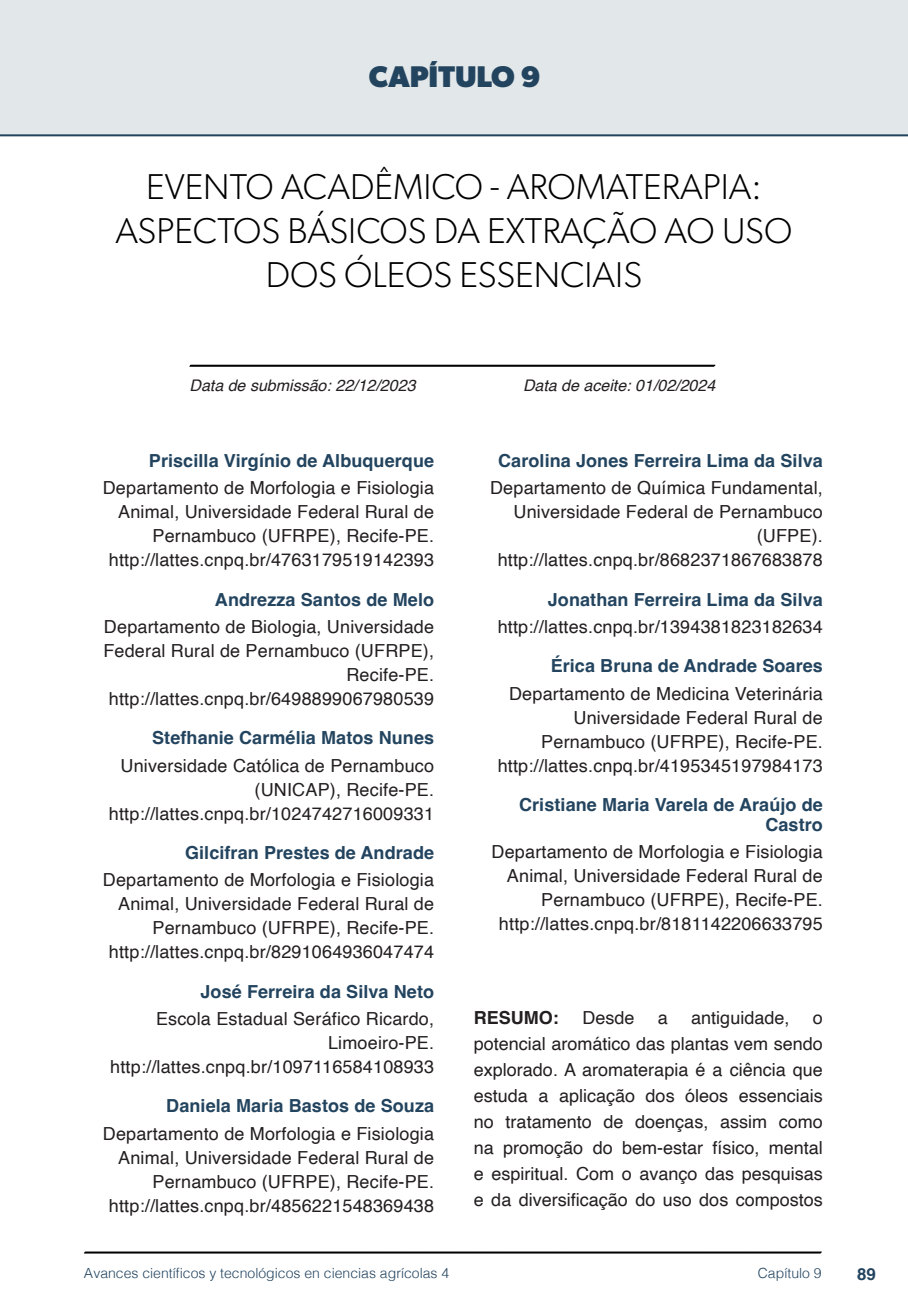
<style>
.page{position:relative;width:908px;height:1304px;background:#fff}
.page>*{position:absolute;margin:0;border:0;box-sizing:border-box;transform-origin:0 0}
.t1{font:300 36px/44px "Gibson";color:#000;text-align:center}
.t2{font:700 30px "Gibson";color:#23445f}
.t3{font:18px/24px "Helvetica";letter-spacing:.01em;color:#231f20;text-align:right}
.t4{font:700 18px/20px "Helvetica";letter-spacing:.005em;color:#23445f;text-align:right}
.t5{font:700 18px "Helvetica";color:#231f20}
.t6{font:700 16.8px "Helvetica";color:#23445f}
.t7{font:italic 16px "Helvetica";color:#231f20}
.t8{font:300 14px "Helvetica";color:#23445f}
</style>
<div class="page">
<svg style="left:84px;top:1251px;width:737px;height:3px;background:#515151"></svg>
<svg style="left:189px;top:364px;width:526px;height:3px;background:#4f4f4f"></svg>
<div style="left:0;top:0;width:907px;height:136px;background:#e2e7e9"></div>
<div style="left:44px;top:72px;width:68px;height:61px;background:#e2e7e9"></div>
<h2 class="t2" style="left:369px;top:58px;width:173px">CAPÍTULO 9</h2>
<h1 class="t1" style="left:115px;top:164px;width:678px">EVENTO ACADÊMICO - AROMATERAPIA:<br>ASPECTOS BÁSICOS DA EXTRAÇÃO AO USO<br>DOS ÓLEOS ESSENCIAIS</h1>
<p class="t7" style="left:189px;top:373px;width:227px">Data de submissão: 22/12/2023</p>
<p class="t7" style="left:523px;top:373px;width:194px">Data de aceite: 01/02/2024</p>
<p class="t4" style="left:149px;top:453px;width:286px">Priscilla Virgínio de Albuquerque</p>
<p class="t3" style="left:103px;top:477px;width:333px">Departamento de Morfologia e Fisiologia Animal, Universidade Federal Rural de Pernambuco (UFRPE), Recife-PE. http://lattes.cnpq.br/4763179519142393</p>
<p class="t4" style="left:215px;top:591px;width:221px">Andrezza Santos de Melo</p>
<p class="t3" style="left:103px;top:615px;width:332px">Departamento de Biologia, Universidade Federal Rural de Pernambuco (UFRPE), Recife-PE. http://lattes.cnpq.br/6498899067980539</p>
<p class="t4" style="left:152px;top:730px;width:283px">Stefhanie Carmélia Matos Nunes</p>
<p class="t3" style="left:109px;top:754px;width:326px">Universidade Católica de Pernambuco (UNICAP), Recife-PE. http://lattes.cnpq.br/1024742716009331</p>
<p class="t4" style="left:185px;top:845px;width:250px">Gilcifran Prestes de Andrade</p>
<p class="t3" style="left:103px;top:869px;width:333px">Departamento de Morfologia e Fisiologia Animal, Universidade Federal Rural de Pernambuco (UFRPE), Recife-PE. http://lattes.cnpq.br/8291064936047474</p>
<p class="t4" style="left:200px;top:983px;width:235px">José Ferreira da Silva Neto</p>
<p class="t3" style="left:110px;top:1007px;width:325px">Escola Estadual Seráfico Ricardo,<br>Limoeiro-PE. http://lattes.cnpq.br/1097116584108933</p>
<p class="t4" style="left:166px;top:1098px;width:269px">Daniela Maria Bastos de Souza</p>
<p class="t3" style="left:103px;top:1122px;width:333px">Departamento de Morfologia e Fisiologia Animal, Universidade Federal Rural de Pernambuco (UFRPE), Recife-PE. http://lattes.cnpq.br/4856221548369438</p>
<p class="t4" style="left:498px;top:453px;width:326px">Carolina Jones Ferreira Lima da Silva</p>
<p class="t3" style="left:490px;top:476px;width:334px">Departamento de Química Fundamental,<br>Universidade Federal de Pernambuco (UFPE). http://lattes.cnpq.br/8682371867683878</p>
<p class="t4" style="left:547px;top:591px;width:276px">Jonathan Ferreira Lima da Silva</p>
<p class="t3" style="left:497px;top:615px;width:326px">http://lattes.cnpq.br/1394381823182634</p>
<p class="t4" style="left:550px;top:658px;width:273px">Érica Bruna de Andrade Soares</p>
<p class="t3" style="left:497px;top:682px;width:326px">Departamento de Medicina Veterinária Universidade Federal Rural de Pernambuco (UFRPE), Recife-PE. http://lattes.cnpq.br/4195345197984173</p>
<p class="t4" style="left:519px;top:797px;width:305px">Cristiane Maria Varela de Araújo de<br>Castro</p>
<p class="t3" style="left:491px;top:840px;width:333px">Departamento de Morfologia e Fisiologia Animal, Universidade Federal Rural de Pernambuco (UFRPE), Recife-PE. http://lattes.cnpq.br/8181142206633795</p>
<p class="t5" style="left:473px;top:1007px;width:86px">RESUMO:</p>
<p class="t3" style="left:582px;top:1006px;width:54px">Desde</p>
<p class="t3" style="left:657px;top:1006px;width:12px">a</p>
<p class="t3" style="left:691px;top:1006px;width:100px">antiguidade,</p>
<p class="t3" style="left:473px;top:1005px;width:350px;line-height:26px;text-align:justify;text-indent:339px">o potencial aromático das plantas vem sendo explorado. A aromaterapia é a ciência que estuda a aplicação dos óleos essenciais no tratamento de doenças, assim como na promoção do bem-estar físico, mental e espiritual. Com o avanço das pesquisas e da diversificação do uso dos compostos</p>
<p class="t8" style="left:84px;top:1261px;width:366px">Avances científicos y tecnológicos en ciencias agrícolas 4</p>
<p class="t8" style="left:757px;top:1261px;width:65px">Capítulo 9</p>
<p class="t6" style="left:856px;top:1264px;width:20px">89</p>
</div>
